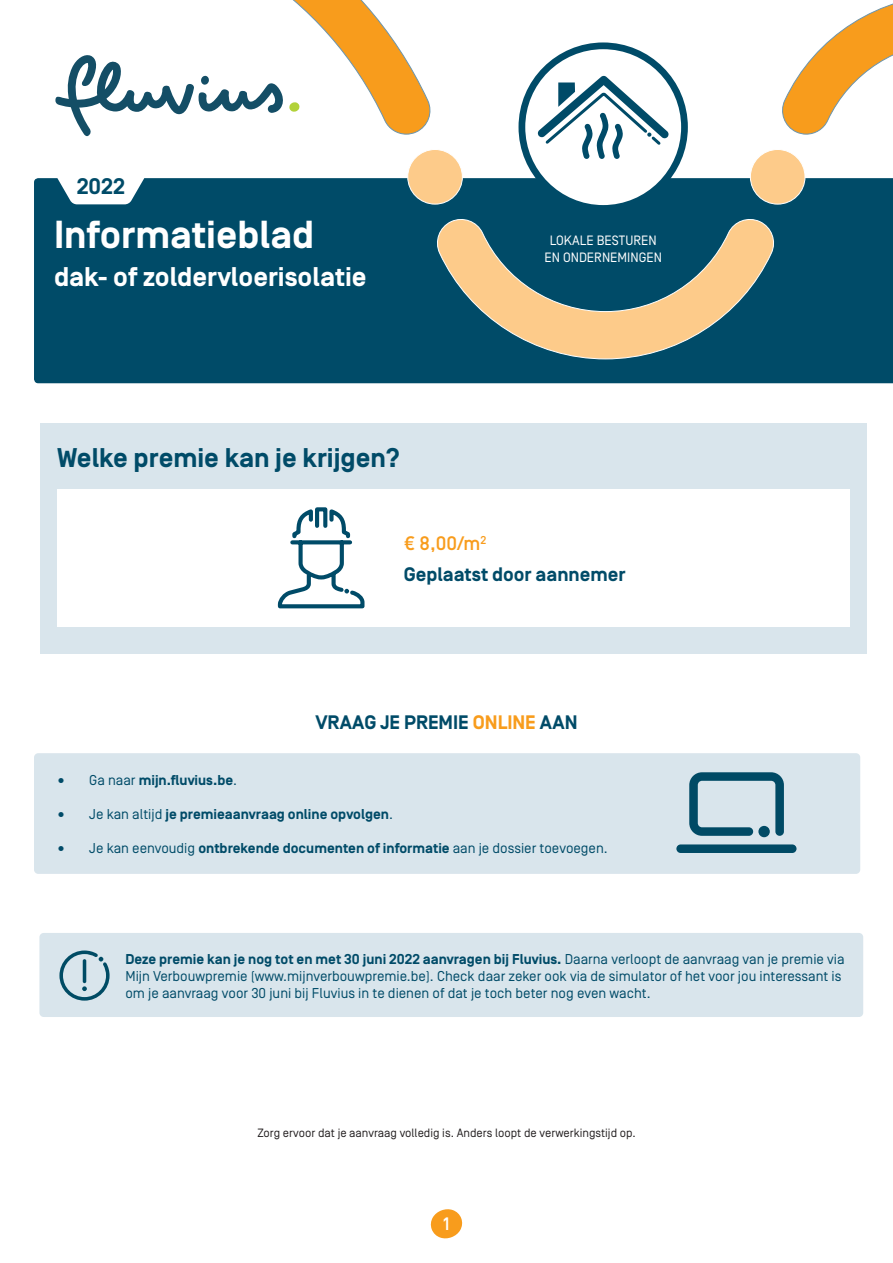
<style>
.page{position:relative;width:893px;height:1263px;background:#fff}
.page>*{position:absolute;margin:0;border:0;box-sizing:border-box;transform-origin:0 0}
.t1{font:700 39px "Simplon Norm";color:#fff}
.t2{font:700 27px "Simplon Norm";color:#fff}
.t3{font:700 27px "Simplon Norm";color:#004b68}
.t4{font:700 22.5px "Simplon Norm";color:#004b68}
.t5{font:700 19.5px "Simplon Norm";color:#004b68}
.t6{font:500 19.5px "Simplon Norm";color:#f89c1c}
.t7{font:500 18px "Simplon Norm";color:#fff}
.body{font:14.25px/17.1px "Simplon Norm";color:#004b68}
.t8{font:700 14.25px "Simplon Norm";color:#004b68}
.t9{font:13.5px/16.2px "Simplon Norm";color:#fff;text-align:center}
.t10{font:12px "Simplon Norm";color:#231f20}
.s1{color:#f89c1c}
.s2{font-weight:400;font-size:15px}
.s3{font-weight:400}
.s4{font-size:15px}
.s5{font-weight:700}
</style>
<div class="page">
<div style="left:34px;top:178px;width:859px;height:205px;background:#004b68"></div>
<div style="left:750px;top:149px;width:55px;height:55px;background:#fdcb8a;border:1px solid #fff;border-radius:50%"></div>
<svg style="left:434px;top:216px;width:343px;height:143px;background:#637d77"></svg>
<svg style="left:782px;top:3px;width:111px;height:132px"></svg>
<svg style="left:55px;top:0;width:376px;height:137px"></svg>
<div style="left:408px;top:149px;width:55px;height:55px;background:#fdcb8a;border:1px solid #fff;border-radius:50%"></div>
<div style="left:522px;top:46px;width:162px;height:162px;background:#fff;border-radius:50%"></div>
<div style="left:518px;top:42px;width:170px;height:170px;border:7px solid #004b68;border-radius:50%"></div>
<svg style="left:537px;top:76px;width:132px;height:83px"></svg>
<div style="left:34px;top:753px;width:826px;height:121px;background:#d9e5ec;border-radius:4px"></div>
<div style="left:676px;top:844px;width:120px;height:9px;background:#004a65;border-radius:4px"></div>
<svg style="left:689px;top:772px;width:95px;height:64px"></svg>
<div style="left:758px;top:826px;width:12px;height:11px;background:#004a65;border-radius:50%"></div>
<div style="left:40px;top:423px;width:826px;height:231px;background:#d9e5ec"></div>
<div style="left:57px;top:489px;width:792px;height:137px;background:#fff"></div>
<svg style="left:277px;top:507px;width:88px;height:102px"></svg>
<div style="left:39px;top:933px;width:824px;height:84px;background:#d9e5ec;border-radius:4px"></div>
<svg style="left:59px;top:950px;width:51px;height:51px"></svg>
<svg style="left:430px;top:1209px;width:33px;height:30px"></svg>
<h3 class="t4" style="left:77px;top:174px;width:50px">2022</h3>
<h1 class="t1" style="left:54px;top:214px;width:262px">Informatieblad</h1>
<h2 class="t2" style="left:54px;top:262px;width:314px">dak- of zoldervloerisolatie</h2>
<p class="t9" style="left:544px;top:233px;width:119px">LOKALE BESTUREN<br>EN ONDERNEMINGEN</p>
<h2 class="t3" style="left:57px;top:443px;width:344px">Welke premie kan je krijgen?</h2>
<h3 class="t6" style="left:404px;top:533px;width:84px">€ 8,00/m<sup>2</sup></h3>
<h3 class="t5" style="left:404px;top:564px;width:223px">Geplaatst door aannemer</h3>
<h3 class="t5" style="left:315px;top:711px;width:264px">VRAAG JE PREMIE <span class="s1">ONLINE</span> AAN</h3>
<p class="t8" style="left:55px;top:772px;width:183px"><span class="s2">•</span> <span class="s3">Ga naar</span> mijn.fluvius.be<span class="s3">.</span></p>
<p class="t8" style="left:55px;top:807px;width:339px"><span class="s2">•</span> <span class="s3">Je kan altijd</span> je premieaanvraag online opvolgen<span class="s3">.</span></p>
<p class="body" style="left:55px;top:840px;width:554px"><span class="s4">•</span> Je kan eenvoudig <span class="s5">ontbrekende documenten of informatie</span> aan je dossier toevoegen.</p>
<p class="body" style="left:125px;top:950px;width:721px"><span class="s5">Deze premie kan je nog tot en met 30 juni 2022 aanvragen bij Fluvius.</span> Daarna verloopt de aanvraag van je premie via<br>Mijn Verbouwpremie (www.mijnverbouwpremie.be). Check daar zeker ook via de simulator of het voor jou interessant is om je aanvraag voor 30 juni bij Fluvius in te dienen of dat je toch beter nog even wacht.</p>
<p class="t10" style="left:257px;top:1126px;width:380px">Zorg ervoor dat je aanvraag volledig is. Anders loopt de verwerkingstijd op.</p>
<p class="t7" style="left:443px;top:1214px;width:8px">1</p>
</div>
